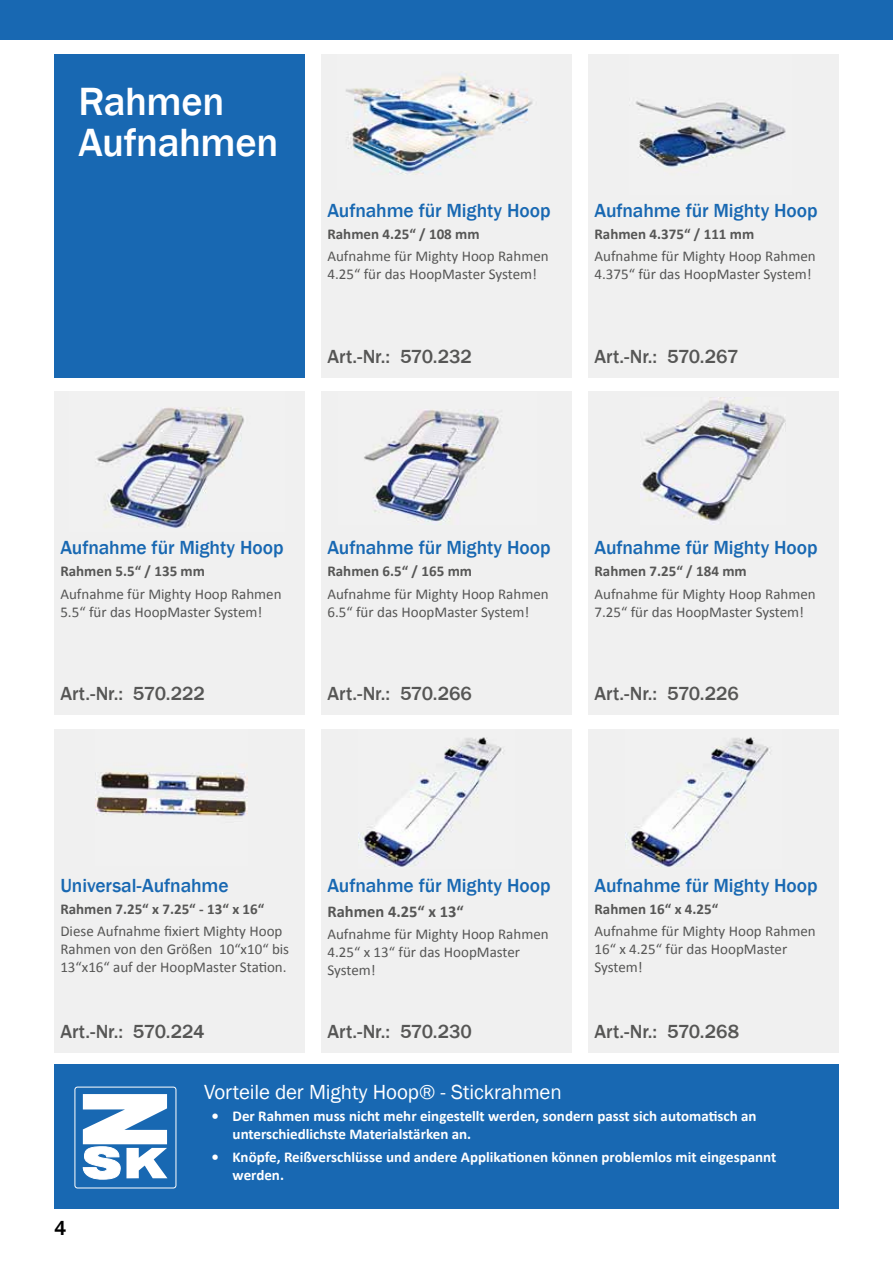
<style>
.page{position:relative;width:893px;height:1263px;background:#fff}
.page>*{position:absolute;margin:0;border:0;box-sizing:border-box;transform-origin:0 0}
.t1{font:500 40.5px/40.5px "Franklin Gothic";letter-spacing:-.01em;color:#fff}
.t2{font:21px "Franklin Gothic";letter-spacing:-.01em;color:#fff}
.t3{font:500 21px "Franklin Gothic";color:#000}
.t4{font:500 19.5px "Franklin Gothic";letter-spacing:-.005em;color:#1868b2}
.t5{font:500 19.5px "Franklin Gothic";letter-spacing:-.01em;color:#565655}
.t6{font:700 16.5px "Calibri";color:#565655}
.t7{font:15px/18px "Calibri";color:#565655}
.t8{font:700 15px/18px "Calibri";color:#fff}
.t9{font:700 15px "Calibri";color:#565655}
</style>
<div class="page">
<div style="left:54px;top:1064px;width:785px;height:145px;background:#1868b2"></div>
<div style="left:0;top:0;width:893px;height:39px;background:#1868b2"></div>
<div style="left:74px;top:1086px;width:102px;height:102px;border:1px solid #fff;border-radius:3px"></div>
<svg style="left:83px;top:1094px;width:84px;height:85px"></svg>
<div style="left:588px;top:729px;width:251px;height:323px;background:#f0f0f0"></div>
<img style="left:626px;top:737px;width:143px;height:130px">
<div style="left:321px;top:729px;width:251px;height:323px;background:#f0f0f0"></div>
<img style="left:359px;top:737px;width:143px;height:130px">
<div style="left:54px;top:729px;width:251px;height:323px;background:#f0f0f0"></div>
<img style="left:95px;top:764px;width:153px;height:53px">
<div style="left:588px;top:392px;width:251px;height:323px;background:#f0f0f0"></div>
<img style="left:640px;top:398px;width:145px;height:125px">
<div style="left:321px;top:392px;width:251px;height:323px;background:#f0f0f0"></div>
<img style="left:364px;top:409px;width:136px;height:116px">
<div style="left:54px;top:392px;width:251px;height:323px;background:#f0f0f0"></div>
<img style="left:97px;top:407px;width:147px;height:122px">
<div style="left:588px;top:54px;width:251px;height:323px;background:#f0f0f0"></div>
<img style="left:636px;top:101px;width:150px;height:67px">
<div style="left:321px;top:54px;width:251px;height:323px;background:#f0f0f0"></div>
<img style="left:346px;top:74px;width:187px;height:101px">
<div style="left:54px;top:54px;width:251px;height:323px;background:#1868b2"></div>
<h1 class="t1" style="left:78px;top:82px;width:201px">Rahmen<br>Aufnahmen</h1>
<h3 class="t4" style="left:327px;top:198px;width:225px">Aufnahme für Mighty Hoop</h3>
<p class="t9" style="left:327px;top:224px;width:154px">Rahmen 4.25“ / 108 mm</p>
<p class="t7" style="left:327px;top:247px;width:223px">Aufnahme für Mighty Hoop Rahmen<br>4.25“ für das HoopMaster System!</p>
<h3 class="t5" style="left:327px;top:344px;width:146px">Art.-Nr.: 570.232</h3>
<h3 class="t4" style="left:594px;top:198px;width:225px">Aufnahme für Mighty Hoop</h3>
<p class="t9" style="left:594px;top:224px;width:161px">Rahmen 4.375“ / 111 mm</p>
<p class="t7" style="left:594px;top:247px;width:223px">Aufnahme für Mighty Hoop Rahmen<br>4.375“ für das HoopMaster System!</p>
<h3 class="t5" style="left:594px;top:344px;width:146px">Art.-Nr.: 570.267</h3>
<h3 class="t4" style="left:60px;top:535px;width:225px">Aufnahme für Mighty Hoop</h3>
<p class="t9" style="left:60px;top:562px;width:146px">Rahmen 5.5“ / 135 mm</p>
<p class="t7" style="left:60px;top:585px;width:223px">Aufnahme für Mighty Hoop Rahmen<br>5.5“ für das HoopMaster System!</p>
<h3 class="t5" style="left:60px;top:682px;width:146px">Art.-Nr.: 570.222</h3>
<h3 class="t4" style="left:327px;top:535px;width:225px">Aufnahme für Mighty Hoop</h3>
<p class="t9" style="left:327px;top:562px;width:146px">Rahmen 6.5“ / 165 mm</p>
<p class="t7" style="left:327px;top:585px;width:223px">Aufnahme für Mighty Hoop Rahmen<br>6.5“ für das HoopMaster System!</p>
<h3 class="t5" style="left:327px;top:682px;width:146px">Art.-Nr.: 570.266</h3>
<h3 class="t4" style="left:594px;top:535px;width:225px">Aufnahme für Mighty Hoop</h3>
<p class="t9" style="left:594px;top:562px;width:154px">Rahmen 7.25“ / 184 mm</p>
<p class="t7" style="left:594px;top:585px;width:223px">Aufnahme für Mighty Hoop Rahmen<br>7.25“ für das HoopMaster System!</p>
<h3 class="t5" style="left:594px;top:682px;width:146px">Art.-Nr.: 570.226</h3>
<h3 class="t4" style="left:60px;top:873px;width:170px">Universal-Aufnahme</h3>
<p class="t9" style="left:60px;top:899px;width:205px">Rahmen 7.25“ x 7.25“ - 13“ x 16“</p>
<p class="t7" style="left:60px;top:922px;width:230px">Diese Aufnahme fixiert Mighty Hoop<br>Rahmen von den Größen 10“x10“ bis<br>13“x16“ auf der HoopMaster Station.</p>
<h3 class="t5" style="left:60px;top:1019px;width:146px">Art.-Nr.: 570.224</h3>
<h3 class="t4" style="left:327px;top:873px;width:225px">Aufnahme für Mighty Hoop</h3>
<p class="t6" style="left:327px;top:901px;width:138px">Rahmen 4.25“ x 13“</p>
<p class="t7" style="left:327px;top:925px;width:223px">Aufnahme für Mighty Hoop Rahmen<br>4.25“ x 13“ für das HoopMaster<br>System!</p>
<h3 class="t5" style="left:327px;top:1019px;width:146px">Art.-Nr.: 570.230</h3>
<h3 class="t4" style="left:594px;top:873px;width:225px">Aufnahme für Mighty Hoop</h3>
<p class="t9" style="left:594px;top:899px;width:125px">Rahmen 16“ x 4.25“</p>
<p class="t7" style="left:594px;top:922px;width:223px">Aufnahme für Mighty Hoop Rahmen<br>16“ x 4.25“ für das HoopMaster<br>System!</p>
<h3 class="t5" style="left:594px;top:1019px;width:146px">Art.-Nr.: 570.268</h3>
<h2 class="t3" style="left:54px;top:1215px;width:14px">4</h2>
<h2 class="t2" style="left:204px;top:1079px;width:359px">Vorteile der M ighty Hoop® - Stickrahmen</h2>
<p class="t8" style="left:233px;top:1107px;width:525px;text-indent:-21px">• Der Rahmen muss nicht mehr eingestellt werden, sondern passt sich automatisch an unterschiedlichste Materialstärken an.</p>
<p class="t8" style="left:233px;top:1147px;width:545px;text-indent:-21px">• Knöpfe, Reißverschlüsse und andere Applikationen können problemlos mit eingespannt werden.</p>
</div>
